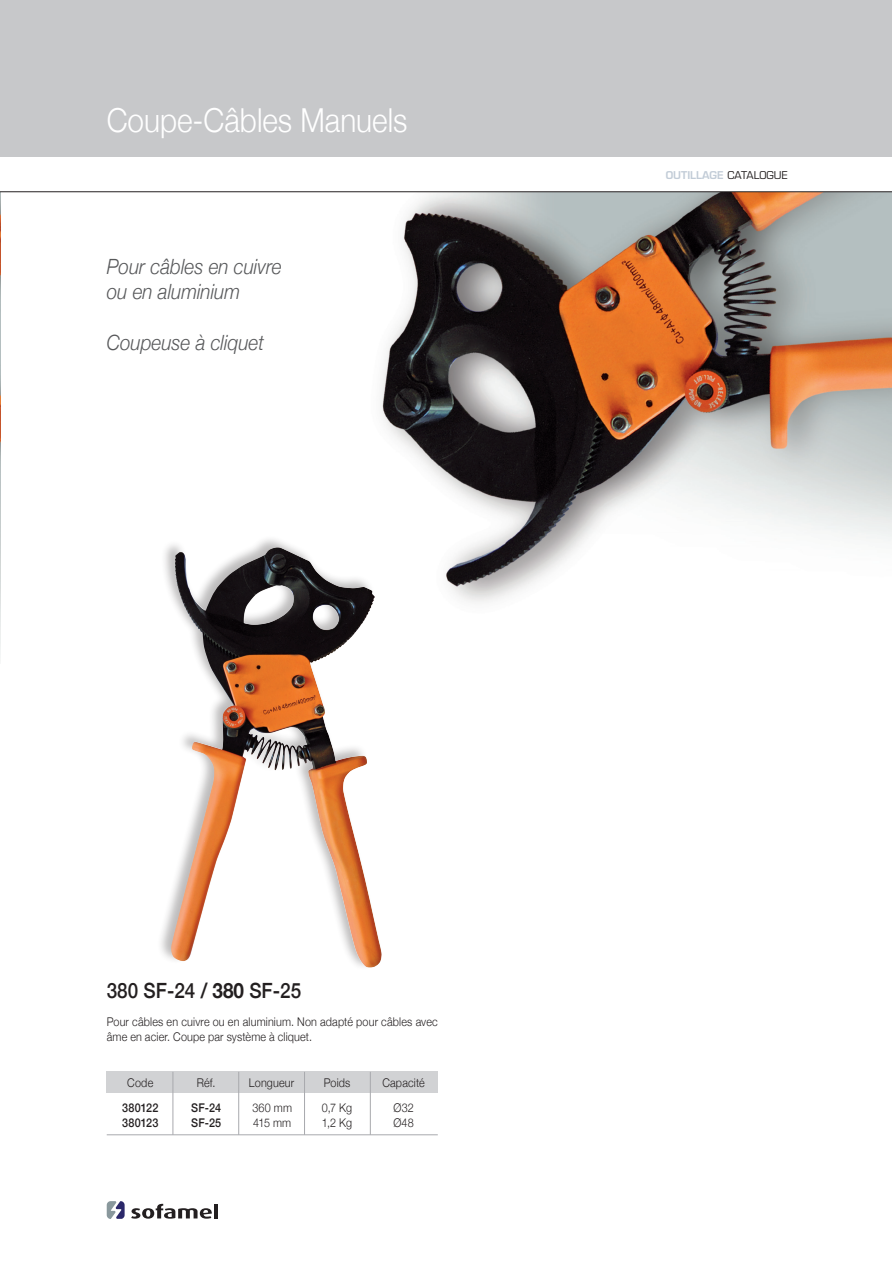
<style>
.page{position:relative;width:892px;height:1264px;background:#fff}
.page>*{position:absolute;margin:0;border:0;box-sizing:border-box;transform-origin:0 0}
.t1{font:300 33px "Helvetica Neue";color:#fff;scale:.9 1}
.t2{font:italic 300 21px/25.2px "Helvetica Neue";color:#57585a;scale:.9 1}
.t3{font:500 21px "Helvetica Neue";color:#231f20;scale:.9 1}
.t4{font:300 12px/15px "Helvetica Neue";letter-spacing:.015em;color:#231f20;scale:.9 1}
.t5{font:500 12px/15px "Helvetica Neue";letter-spacing:.015em;color:#231f20;scale:.9 1}
.t6{font:600 10.5px "Eurostile";color:#c2ccd7}
.s1{font-weight:400;color:#231f20}
.s2{font-weight:700}
</style>
<div class="page">
<img style="left:363px;top:192px;width:528px;height:410px">
<img style="left:0;top:192px;width:1px;height:466px">
<div style="left:0;top:0;width:891px;height:157px;background:#c7c8ca"></div>
<hr style="left:0;top:191px;width:891px;height:1px;background:#231f20">
<svg style="left:131px;top:1203px;width:81px;height:15px"></svg>
<hr style="left:214px;top:1203px;width:4px;height:15px;background:#231f20">
<svg style="left:107px;top:1201px;width:18px;height:18px"></svg>
<div style="left:107px;top:1071px;width:330px;height:22px;background:#d1d2d4"></div>
<hr style="left:107px;top:1134px;width:330px;height:1px;background:#a8a9ad">
<hr style="left:238px;top:1071px;width:1px;height:63px;background:#a8a9ad">
<hr style="left:172px;top:1071px;width:1px;height:63px;background:#a8a9ad">
<hr style="left:304px;top:1071px;width:1px;height:63px;background:#a8a9ad">
<hr style="left:370px;top:1071px;width:1px;height:63px;background:#a8a9ad">
<div style="left:156px;top:534px;width:226px;height:436px;background:#231f20;opacity:.3"></div>
<img style="left:170px;top:549px;width:101px;height:412px">
<h1 class="t1" style="left:107px;top:94px;width:335px">Coupe-Câbles Manuels</h1>
<h2 class="t2" style="left:107px;top:253px;width:196px">Pour câbles en cuivre ou en aluminium</h2>
<h2 class="t2" style="left:107px;top:328px;width:176px">Coupeuse à cliquet</h2>
<p class="t6" style="left:665px;top:169px;width:123px">OUTILLAGE <span class="s1">CATALOGUE</span></p>
<h2 class="t3" style="left:107px;top:973px;width:217px">380 SF-24 / <span class="s2">380</span> SF-25</h2>
<p class="t4" style="left:107px;top:1014px;width:369px;line-height:14.4px">Pour câbles en cuivre ou en aluminium. Non adapté pour câbles avec âme en acier. Coupe par système à cliquet.</p>
<p class="t4" style="left:127px;top:1074px;width:30px">Code</p>
<p class="t5" style="left:122px;top:1099px;width:42px">380122<br>380123</p>
<p class="t5" style="left:191px;top:1099px;width:35px">SF-24<br>SF-25</p>
<p class="t4" style="left:252px;top:1099px;width:45px">360 mm<br>415 mm</p>
<p class="t4" style="left:322px;top:1099px;width:35px">0,7 Kg<br>1,2 Kg</p>
<p class="t4" style="left:393px;top:1099px;width:24px">Ø32<br>Ø48</p>
<p class="t4" style="left:197px;top:1074px;width:22px">Réf.</p>
<p class="t4" style="left:249px;top:1074px;width:52px">Longueur</p>
<p class="t4" style="left:323px;top:1074px;width:31px">Poids</p>
<p class="t4" style="left:382px;top:1074px;width:48px">Capacité</p>
</div>
